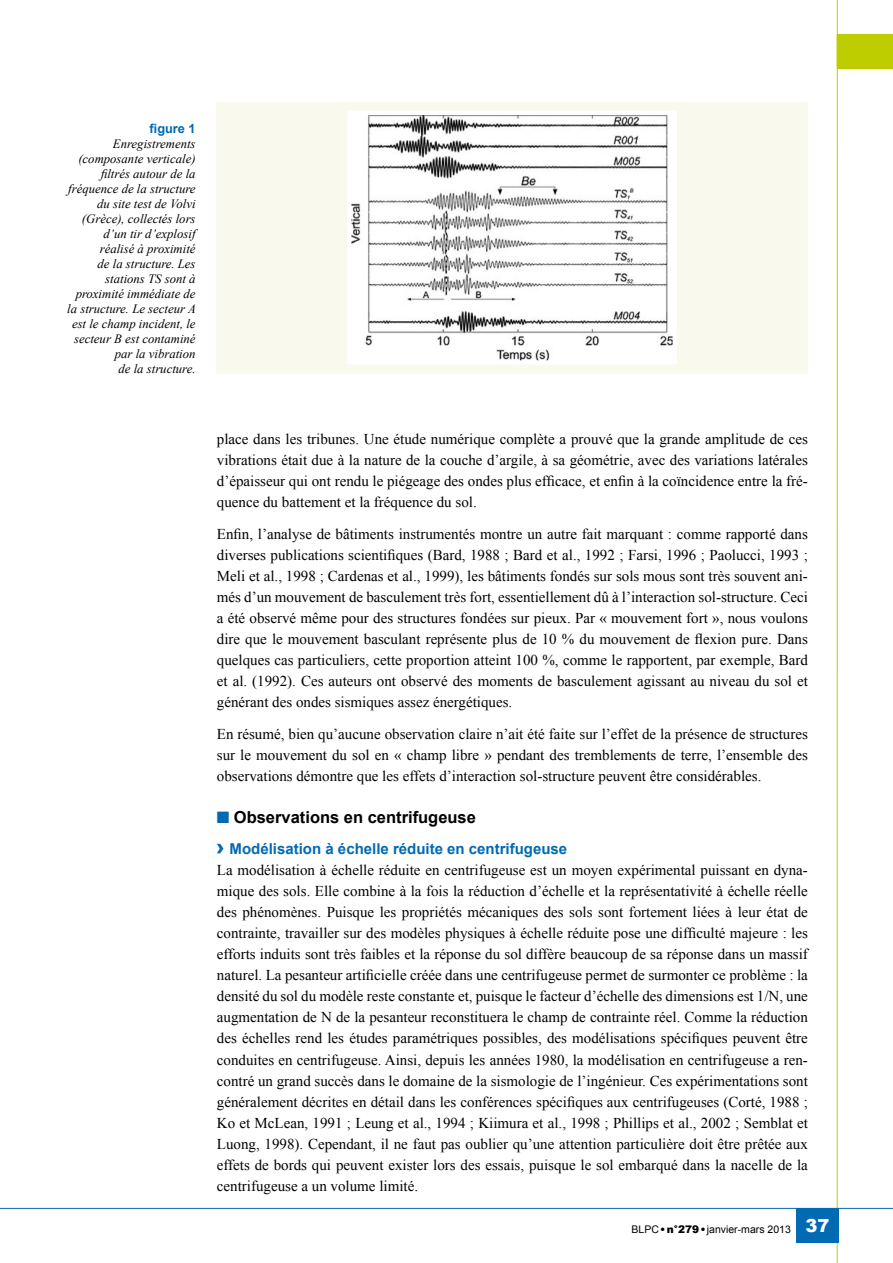
<style>
.page{position:relative;width:893px;height:1263px;background:#fff}
.page>*{position:absolute;margin:0;border:0;box-sizing:border-box;transform-origin:0 0}
.t1{font:700 16.5px "Arial";color:#000}
.t2{font:15px/21px "Times New Roman";color:#000;text-align:justify}
.t3{font:700 15px "Arial";color:#006ab3}
.t4{font:italic 12.75px/15px "Times New Roman";color:#000;text-align:right}
.t5{font:700 12.75px "Arial";color:#006ab3}
.t6{font:10.5px "Arial";color:#000}
.s1{color:#006ab3}
.s2{font-weight:900;font-size:21px}
.s3{font-weight:900}
.s4{font-weight:900;font-size:18px;color:#fff}
</style>
<div class="page">
<svg style="left:837px;top:0;width:56px;height:1263px"></svg>
<div style="left:796px;top:1208px;width:43px;height:34px;background:#006ab3"></div>
<hr style="left:0;top:1208px;width:893px;height:1px;background:#006ab3">
<div style="left:217px;top:102px;width:591px;height:271px;background:#f9faed"></div>
<svg style="left:347px;top:111px;width:330px;height:253px"></svg>
<p class="t5" style="left:150px;top:120px;width:48px">figure 1</p>
<p class="t4" style="left:67px;top:136px;width:130px">Enregistrements (composante verticale) filtrés autour de la fréquence de la structure du site test de Volvi (Grèce), collectés lors d’un tir d’explosif réalisé à proximité<br>de la structure. Les stations TS sont à proximité immédiate de la structure. Le secteur A est le champ incident, le secteur B est contaminé par la vibration<br>de la structure.</p>
<p class="t2" style="left:217px;top:428px;width:593px">place dans les tribunes. Une étude numérique complète a prouvé que la grande amplitude de ces vibrations était due à la nature de la couche d’argile, à sa géométrie, avec des variations latérales d’épaisseur qui ont rendu le piégeage des ondes plus efficace, et enfin à la coïncidence entre la fré&shy;quence du battement et la fréquence du sol.</p>
<p class="t2" style="left:217px;top:523px;width:593px">Enfin, l’analyse de bâtiments instrumentés montre un autre fait marquant : comme rapporté dans diverses publications scientifiques (Bard, 1988 ; Bard et al., 1992 ; Farsi, 1996 ; Paolucci, 1993 ; Meli et al., 1998 ; Cardenas et al., 1999), les bâtiments fondés sur sols mous sont très souvent ani&shy;més d’un mouvement de basculement très fort, essentiellement dû à l’interaction sol-structure. Ceci a été observé même pour des structures fondées sur pieux. Par « mouvement fort », nous voulons dire que le mouvement basculant représente plus de 10 % du mouvement de flexion pure. Dans quelques cas particuliers, cette proportion atteint 100 %, comme le rapportent, par exemple, Bard et al. (1992). Ces auteurs ont observé des moments de basculement agissant au niveau du sol et générant des ondes sismiques assez énergétiques.</p>
<p class="t2" style="left:217px;top:723px;width:593px">En résumé, bien qu’aucune observation claire n’ait été faite sur l’effet de la présence de structures sur le mouvement du sol en « champ libre » pendant des tremblements de terre, l’ensemble des observations démontre que les effets d’interaction sol-structure peuvent être considérables.</p>
<p class="t1" style="left:217px;top:806px;width:261px"><span class="s1">■</span> Observations en centrifugeuse</p>
<p class="t3" style="left:217px;top:839px;width:352px"><span class="s2">›</span> Modélisation à échelle réduite en centrifugeuse</p>
<p class="t2" style="left:217px;top:859px;width:593px">La modélisation à échelle réduite en centrifugeuse est un moyen expérimental puissant en dyna&shy;mique des sols. Elle combine à la fois la réduction d’échelle et la représentativité à échelle réelle des phénomènes. Puisque les propriétés mécaniques des sols sont fortement liées à leur état de contrainte, travailler sur des modèles physiques à échelle réduite pose une difficulté majeure : les efforts induits sont très faibles et la réponse du sol diffère beaucoup de sa réponse dans un massif naturel. La pesanteur artificielle créée dans une centrifugeuse permet de surmonter ce problème : la densité du sol du modèle reste constante et, puisque le facteur d’échelle des dimensions est 1/N, une augmentation de N de la pesanteur reconstituera le champ de contrainte réel. Comme la réduction des échelles rend les études paramétriques possibles, des modélisations spécifiques peuvent être conduites en centrifugeuse. Ainsi, depuis les années 1980, la modélisation en centrifugeuse a ren&shy;contré un grand succès dans le domaine de la sismologie de l’ingénieur. Ces expérimentations sont généralement décrites en détail dans les conférences spécifiques aux centrifugeuses (Corté, 1988 ; Ko et McLean, 1991 ; Leung et al., 1994 ; Kiimura et al., 1998 ; Phillips et al., 2002 ; Semblat et Luong, 1998). Cependant, il ne faut pas oublier qu’une attention particulière doit être prêtée aux effets de bords qui peuvent exister lors des essais, puisque le sol embarqué dans la nacelle de la centrifugeuse a un volume limité.</p>
<p class="t6" style="left:631px;top:1222px;width:200px">BLPC <span class="s3">• n°279 •</span>janvier-mars 2013 <span class="s4">37</span></p>
</div>
